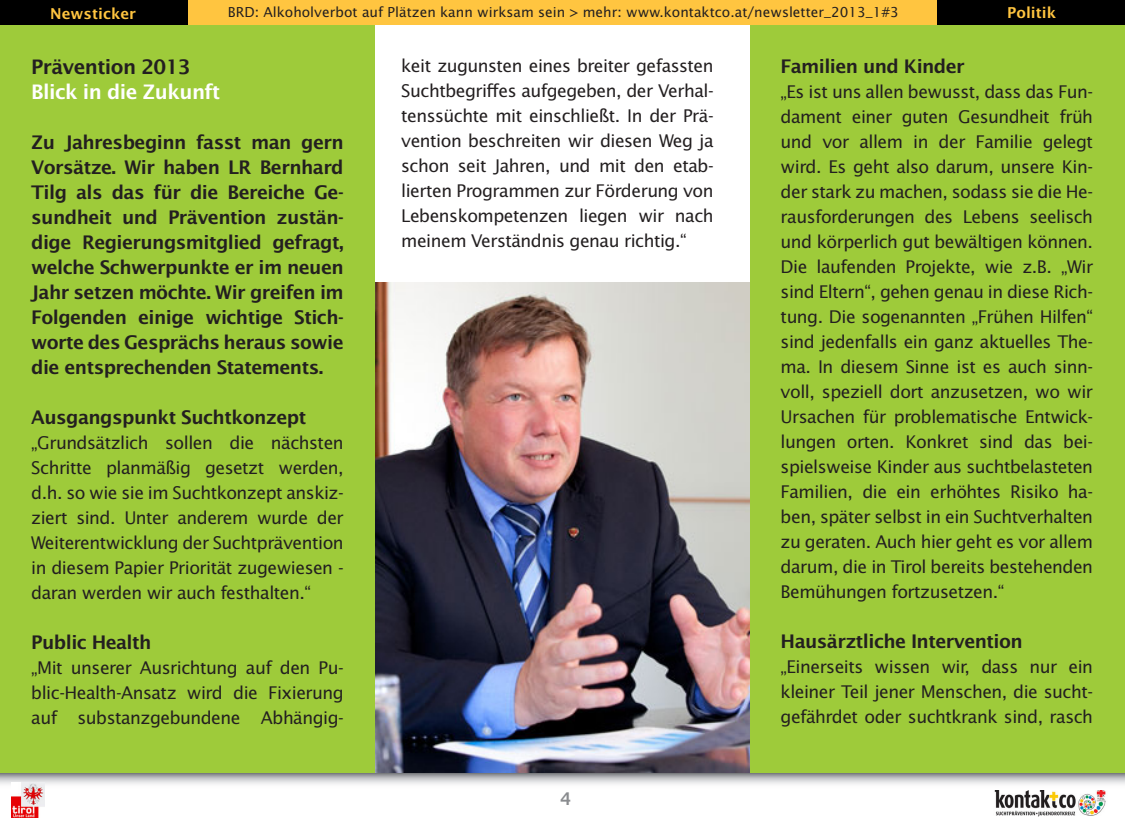
<style>
.page{position:relative;width:1125px;height:825px;background:#fff}
.page>*{position:absolute;margin:0;border:0;box-sizing:border-box;transform-origin:0 0}
.t1{font:600 20px "Lucida Sans";letter-spacing:-.03em;color:#fff}
.t2{font:600 20px "Lucida Sans";letter-spacing:-.03em;color:#231f20}
.t3{font:600 18.75px/25px "Lucida Sans";letter-spacing:-.03em;color:#231f20;text-align:justify}
.t4{font:17.5px/25px "Lucida Sans";letter-spacing:-.03em;color:#231f20;text-align:justify}
.t5{font:600 17.5px "Lucida Sans";color:#8a8c8f}
.t6{font:600 15px "Lucida Sans";color:#ffc540}
.t7{font:13.75px "Lucida Sans";color:#231f20}
</style>
<div class="page">
<div style="left:0;top:0;width:1125px;height:25px;background:#ffc540"></div>
<div style="left:0;top:0;width:188px;height:25px;background:#000"></div>
<div style="left:938px;top:0;width:187px;height:25px;background:#000"></div>
<img style="left:994px;top:790px;width:112px;height:27px">
<svg style="left:0;top:773px;width:1125px;height:11px;background:#bebfc1"></svg>
<img style="left:11px;top:783px;width:34px;height:35px">
<div style="left:0;top:25px;width:375px;height:748px;background:#9ecb3a"></div>
<div style="left:750px;top:25px;width:375px;height:748px;background:#9ecb3a"></div>
<img style="left:375px;top:283px;width:375px;height:490px">
<p class="t6" style="left:50px;top:4px;width:87px">Newsticker</p>
<p class="t7" style="left:228px;top:4px;width:673px">BRD: Alkoholverbot auf Plätzen kann wirksam sein &gt; mehr: www.kontaktco.at/newsletter_2013_1#3</p>
<p class="t6" style="left:1007px;top:4px;width:50px">Politik</p>
<p class="t2" style="left:31px;top:55px;width:161px">Prävention 2013</p>
<p class="t1" style="left:31px;top:80px;width:191px">Blick in die Zukunft</p>
<p class="t3" style="left:31px;top:129px;width:314px">Zu Jahresbeginn fasst man gern Vorsätze. Wir haben LR Bernhard Tilg als das für die Bereiche Ge&shy;sundheit und Prävention zustän&shy;dige Regierungsmitglied gefragt, welche Schwerpunkte er im neuen Jahr setzen möchte. Wir greifen im Folgenden einige wichtige Stich&shy;worte des Gesprächs heraus sowie die entsprechenden Statements.</p>
<p class="t3" style="left:31px;top:404px;width:277px">Ausgangspunkt Suchtkonzept</p>
<p class="t4" style="left:31px;top:430px;width:314px">„Grundsätzlich sollen die nächsten Schritte planmäßig gesetzt werden, d.h. so wie sie im Suchtkonzept anskiz&shy;ziert sind. Unter anderem wurde der Weiterentwicklung der Suchtprävention in diesem Papier Priorität zugewiesen - daran werden wir auch festhalten.“</p>
<p class="t3" style="left:31px;top:629px;width:122px">Public Health</p>
<p class="t4" style="left:31px;top:655px;width:314px">„Mit unserer Ausrichtung auf den Pu&shy;blic-Health-Ansatz wird die Fixierung auf substanzgebundene Abhängig-</p>
<p class="t4" style="left:401px;top:53px;width:314px">keit zugunsten eines breiter gefassten Suchtbegriffes aufgegeben, der Verhal&shy;tenssüchte mit einschließt. In der Prä&shy;vention beschreiten wir diesen Weg ja schon seit Jahren, und mit den etab&shy;lierten Programmen zur Förderung von Lebenskompetenzen liegen wir nach meinem Verständnis genau richtig.“</p>
<p class="t3" style="left:781px;top:53px;width:186px">Familien und Kinder</p>
<p class="t4" style="left:781px;top:79px;width:314px">„Es ist uns allen bewusst, dass das Fun&shy;dament einer guten Gesundheit früh und vor allem in der Familie gelegt wird. Es geht also darum, unsere Kin&shy;der stark zu machen, sodass sie die He&shy;rausforderungen des Lebens seelisch und körperlich gut bewältigen können.<br>Die laufenden Projekte, wie z.B. „Wir sind Eltern“, gehen genau in diese Rich&shy;tung. Die sogenannten „Frühen Hilfen“ sind jedenfalls ein ganz aktuelles The&shy;ma. In diesem Sinne ist es auch sinn&shy;voll, speziell dort anzusetzen, wo wir Ursachen für problematische Entwick&shy;lungen orten. Konkret sind das bei&shy;spielsweise Kinder aus suchtbelasteten Familien, die ein erhöhtes Risiko ha&shy;ben, später selbst in ein Suchtverhalten zu geraten. Auch hier geht es vor allem darum, die in Tirol bereits bestehenden Bemühungen fortzusetzen.“</p>
<p class="t3" style="left:781px;top:628px;width:244px">Hausärztliche Intervention</p>
<p class="t4" style="left:781px;top:654px;width:314px">„Einerseits wissen wir, dass nur ein kleiner Teil jener Menschen, die sucht&shy;gefährdet oder suchtkrank sind, rasch</p>
<p class="t5" style="left:560px;top:788px;width:13px">4</p>
</div>
